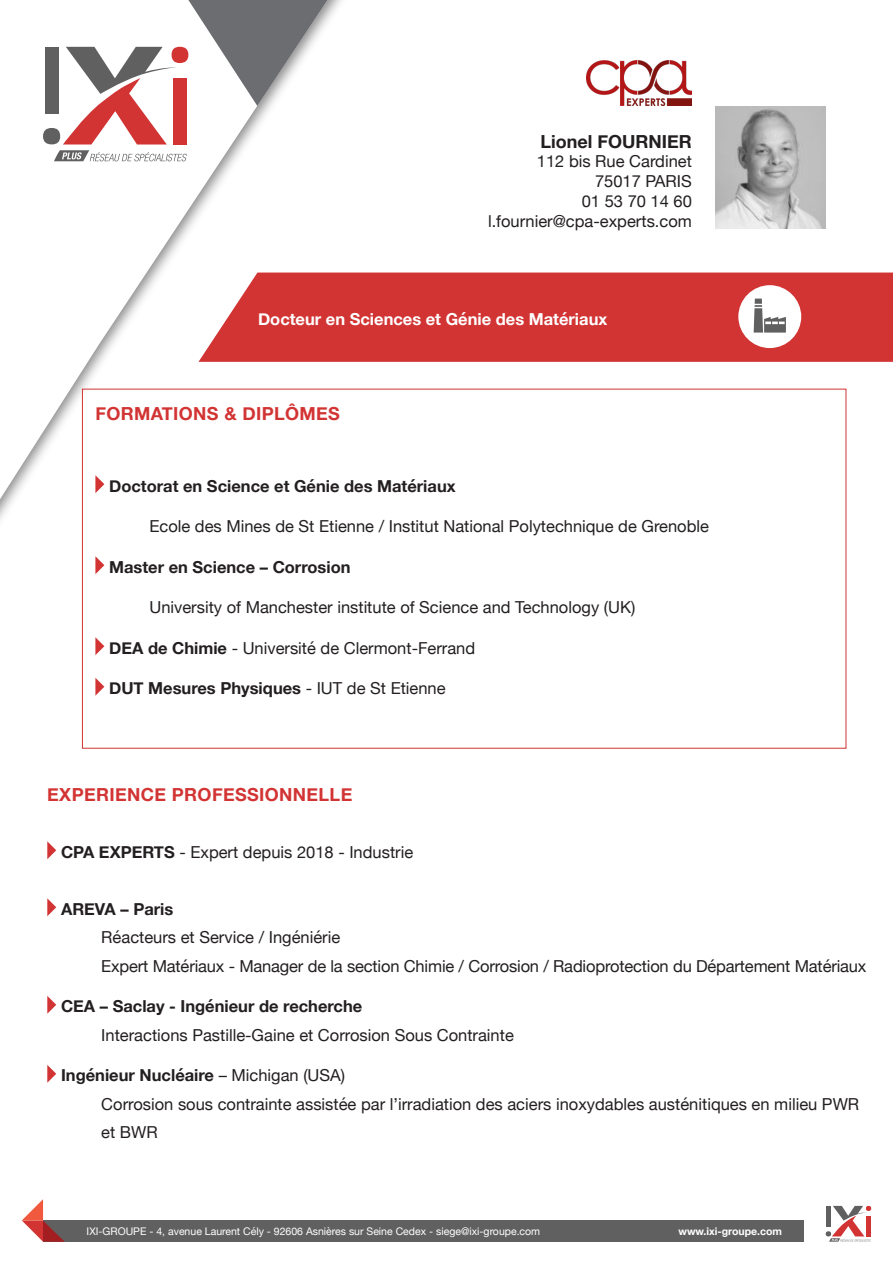
<style>
.page{position:relative;width:893px;height:1263px;background:#fff}
.page>*{position:absolute;margin:0;border:0;box-sizing:border-box;transform-origin:0 0}
.t1{font:700 18px "Helvetica Neue";letter-spacing:.02em;color:#d23433}
.t2{font:700 18px "Helvetica Neue";color:#231f20}
.t3{font:16.5px "Helvetica Neue";color:#231f20}
.t4{font:700 16.5px "Helvetica Neue";color:#231f20}
.t5{font:700 16.5px "Helvetica Neue";color:#fff}
.t6{font:10.5px "Helvetica Neue";color:#fff}
.t7{font:700 10.5px "Helvetica Neue";color:#fff}
.s1{font-weight:700}
.s2{font-weight:400}
</style>
<div class="page">
<div style="left:358px;top:273px;width:535px;height:89px;background:#d23433"></div>
<img style="left:715px;top:106px;width:111px;height:123px">
<div style="left:0;top:0;width:358px;height:543px;background:#231f20;opacity:.55"></div>
<svg style="left:0;top:0;width:342px;height:533px"></svg>
<svg style="left:188px;top:0;width:140px;height:106px"></svg>
<div style="left:43px;top:1220px;width:761px;height:22px;background:#606060"></div>
<svg style="left:22px;top:1199px;width:43px;height:43px"></svg>
<svg style="left:826px;top:1206px;width:45px;height:36px"></svg>
<div style="left:738px;top:285px;width:63px;height:63px;background:#fff;border-radius:50%"></div>
<svg style="left:754px;top:299px;width:32px;height:34px"></svg>
<svg style="left:95px;top:475px;width:9px;height:18px"></svg>
<svg style="left:95px;top:556px;width:9px;height:18px"></svg>
<svg style="left:95px;top:637px;width:9px;height:18px"></svg>
<svg style="left:95px;top:678px;width:9px;height:18px"></svg>
<svg style="left:47px;top:841px;width:9px;height:18px"></svg>
<svg style="left:47px;top:898px;width:9px;height:18px"></svg>
<svg style="left:47px;top:996px;width:9px;height:18px"></svg>
<svg style="left:47px;top:1065px;width:9px;height:18px"></svg>
<img style="left:587px;top:60px;width:105px;height:46px">
<p class="t2" style="left:541px;top:127px;width:153px">Lionel FOURNIER</p>
<p class="t3" style="left:537px;top:150px;width:156px">112 bis Rue Cardinet</p>
<p class="t3" style="left:595px;top:169px;width:98px">75017 PARIS</p>
<p class="t3" style="left:582px;top:189px;width:112px">01 53 70 14 60</p>
<p class="t3" style="left:488px;top:209px;width:205px">l.fournier@cpa-experts.com</p>
<p class="t5" style="left:258px;top:306px;width:351px">Docteur en Sciences et Génie des Matériaux</p>
<p class="t1" style="left:95px;top:399px;width:246px">FORMATIONS &amp; DIPLÔMES</p>
<p class="t4" style="left:109px;top:473px;width:348px">Doctorat en Science et Génie des Matériaux</p>
<p class="t3" style="left:149px;top:514px;width:561px">Ecole des Mines de St Etienne / Institut National Polytechnique de Grenoble</p>
<p class="t4" style="left:109px;top:554px;width:243px">Master en Science – Corrosion</p>
<p class="t3" style="left:149px;top:595px;width:487px">University of Manchester institute of Science and Technology (UK)</p>
<p class="t3" style="left:109px;top:636px;width:368px"><span class="s1">DEA de Chimie</span> - Université de Clermont-Ferrand</p>
<p class="t4" style="left:109px;top:675px;width:338px">DUT Mesures Physiques <span class="s2">- IUT de St Etienne</span></p>
<p class="t1" style="left:47px;top:780px;width:307px">EXPERIENCE PROFESSIONNELLE</p>
<p class="t3" style="left:61px;top:840px;width:354px"><span class="s1">CPA EXPERTS</span> - Expert depuis 2018 - Industrie</p>
<p class="t4" style="left:61px;top:896px;width:114px">AREVA – Paris</p>
<p class="t3" style="left:101px;top:925px;width:240px">Réacteurs et Service / Ingéniérie</p>
<p class="t3" style="left:101px;top:954px;width:767px">Expert Matériaux - Manager de la section Chimie / Corrosion / Radioprotection du Département Matériaux</p>
<p class="t4" style="left:61px;top:993px;width:303px">CEA – Saclay - Ingénieur de recherche</p>
<p class="t3" style="left:101px;top:1023px;width:414px">Interactions Pastille-Gaine et Corrosion Sous Contrainte</p>
<p class="t4" style="left:61px;top:1062px;width:286px">Ingénieur Nucléaire <span class="s2">– Michigan (USA)</span></p>
<p class="t3" style="left:101px;top:1092px;width:759px">Corrosion sous contrainte assistée par l’irradiation des aciers inoxydables austénitiques en milieu PWR</p>
<p class="t3" style="left:101px;top:1120px;width:58px">et BWR</p>
<p class="t6" style="left:87px;top:1223px;width:455px">IXI-GROUPE - 4, avenue Laurent Cély - 92606 Asnières sur Seine Cedex - siege@ixi-groupe.com</p>
<p class="t7" style="left:678px;top:1223px;width:105px">www.ixi-groupe.com</p>
</div>
